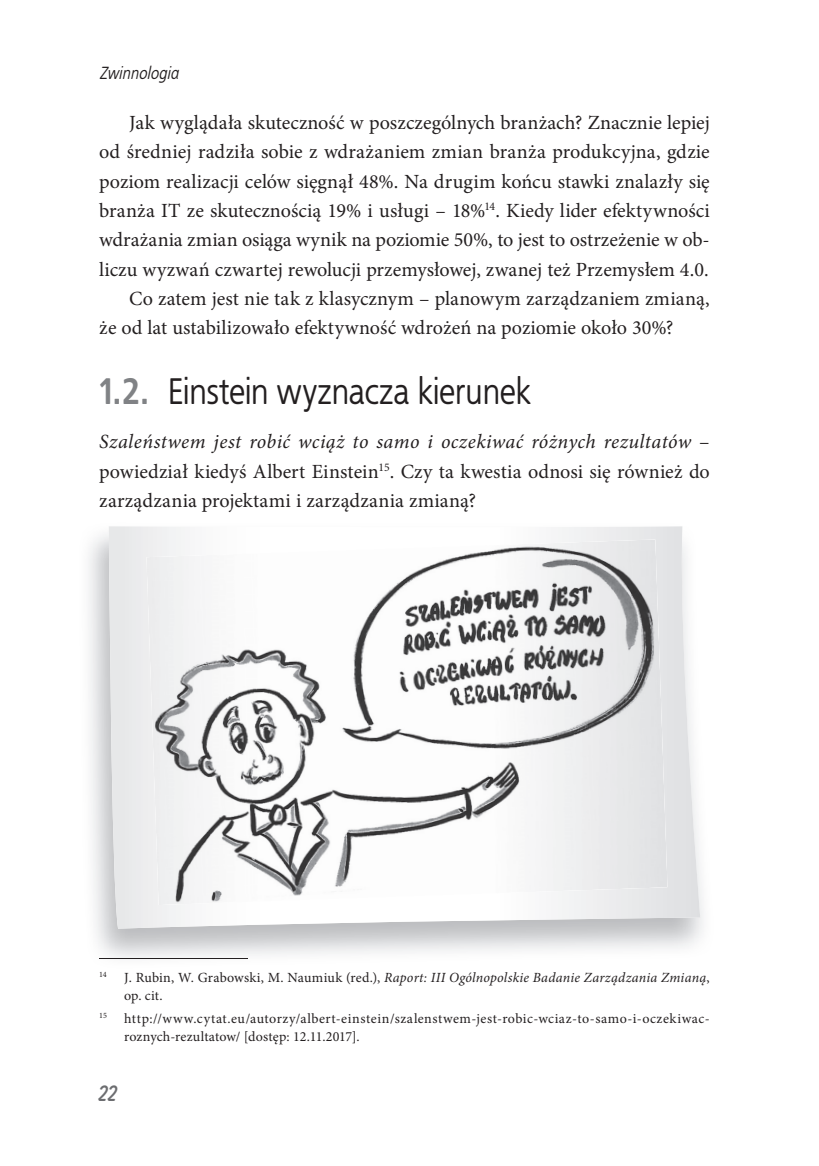
<style>
.page{position:relative;width:819px;height:1166px;background:#fff}
.page>*{position:absolute;margin:0;border:0;box-sizing:border-box;transform-origin:0 0}
.t1{font:36.75px "Bureau EFN";letter-spacing:-.01em;color:#231f20}
.t2{font:700 22.75px "Balloon BT";color:#6c6d70}
.t3{font:20.12px/29.4px "Minion Pro";color:#231f20;text-align:justify}
.t4{font:italic 17.5px "Bureau EFN";letter-spacing:.015em;color:#231f20;scale:.96 1}
.t5{font:14px/18.6px "Minion Pro";letter-spacing:.03em;color:#231f20}
.t6{font:italic 14px/18.6px "Minion Pro";letter-spacing:.015em;color:#231f20}
.s1{font-weight:700;color:#808285}
.s2{font-style:italic}
.s3{font-style:normal}
</style>
<div class="page">
<svg style="left:109px;top:526px;width:591px;height:402px"></svg>
<img style="left:146px;top:545px;width:339px;height:302px">
<img style="left:485px;top:539px;width:182px;height:355px">
<img style="left:156px;top:835px;width:342px;height:70px">
<hr style="left:99px;top:958px;width:149px;height:1px;background:#231f20">
<p class="t4" style="left:99px;top:66px;width:84px">Zwinnologia</p>
<p class="t3" style="left:129px;top:109px;width:582px">Jak wyglądała skuteczność w poszczególnych branżach? Znacznie lepiej</p>
<p class="t3" style="left:99px;top:139px;width:612px">od średniej radziła sobie z wdrażaniem zmian branża produkcyjna, gdzie</p>
<p class="t3" style="left:99px;top:168px;width:612px">poziom realizacji celów sięgnął 48%. Na drugim końcu stawki znalazły się</p>
<p class="t3" style="left:99px;top:197px;width:612px">branża IT ze skutecznością 19% i usługi – 18%<sup>14</sup>. Kiedy lider efektywności</p>
<p class="t3" style="left:99px;top:227px;width:612px">wdrażania zmian osiąga wynik na poziomie 50%, to jest to ostrzeżenie w ob-</p>
<p class="t3" style="left:99px;top:256px;width:610px">liczu wyzwań czwartej rewolucji przemysłowej, zwanej też Przemysłem 4.0.</p>
<p class="t3" style="left:129px;top:285px;width:582px">Co zatem jest nie tak z klasycznym – planowym zarządzaniem zmianą,</p>
<p class="t3" style="left:99px;top:315px;width:575px">że od lat ustabilizowało efektywność wdrożeń na poziomie około 30%?</p>
<h1 class="t1" style="left:99px;top:376px;width:433px"><span class="s1">1.2.</span> Einstein wyznacza kierunek</h1>
<p class="t3" style="left:99px;top:429px;width:612px"><span class="s2">Szaleństwem jest robić wciąż to samo i oczekiwać różnych rezultatów</span> – powiedział kiedyś Albert Einstein<sup>15</sup>. Czy ta kwestia odnosi się również do zarządzania projektami i zarządzania zmianą?</p>
<p class="t6" style="left:124px;top:969px;width:587px;text-indent:-25px"><sup>14</sup> <span class="s3">J. Rubin, W. Grabowski, M. Naumiuk (red.),</span> Raport: III Ogólnopolskie Badanie Zarządzania Zmianą<span class="s3">, op. cit.</span></p>
<p class="t5" style="left:124px;top:1010px;width:587px;text-indent:-25px"><sup>15</sup> http://www.cytat.eu/autorzy/albert-einstein/szalenstwem-jest-robic-wciaz-to-samo-i-oczekiwac&shy;roznych-rezultatow/ [dostęp: 12.11.2017].</p>
<p class="t2" style="left:99px;top:1080px;width:20px">22</p>
</div>
